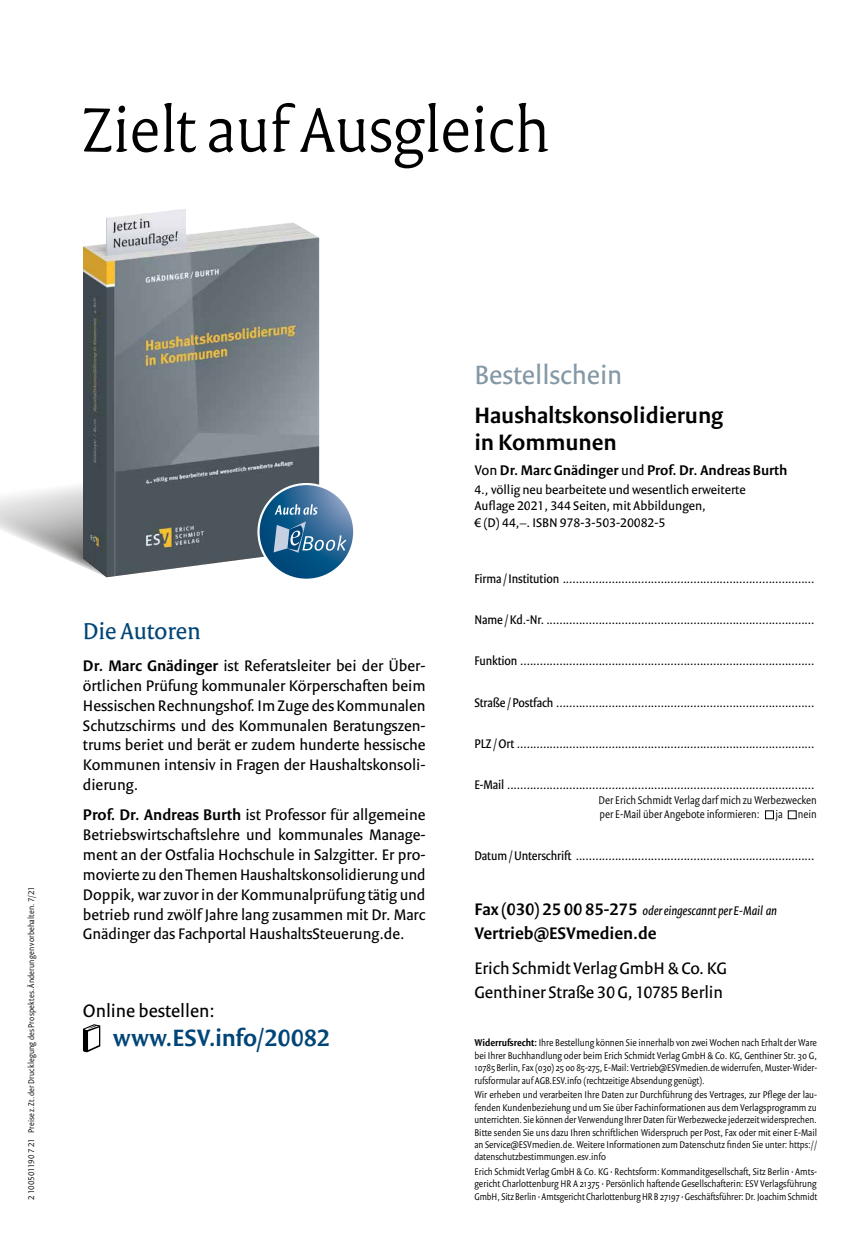
<style>
.page{position:relative;width:851px;height:1234px;background:#fff}
.page>*{position:absolute;margin:0;border:0;box-sizing:border-box;transform-origin:0 0}
.t1{font:300 67.5px "Versa Pro";letter-spacing:-.005em;color:#000}
.t2{font:28.5px "Versa Sans Pro";color:#8498a5}
.t3{font:600 25.5px "Versa Sans Pro";color:#004577}
.t4{font:24.75px "Versa Pro";letter-spacing:-.005em;color:#004577}
.t5{font:600 24px/26.4px "Versa Sans Pro";color:#000}
.t6{font:19.5px "Versa Sans Pro";color:#000}
.t7{font:18px/24px "Versa Sans Pro";color:#000}
.t8{font:600 18px "Versa Sans Pro";color:#000}
.t9{font:16.5px/19.8px "Versa Sans Pro";color:#000;text-align:justify}
.t10{font:600 15px "Versa Sans Pro";color:#000}
.t11{font:13.5px "Versa Sans Con Pro";letter-spacing:-.005em;color:#000}
.t12{font:13.5px/16.2px "Versa Sans Pro";color:#000}
.t13{font:italic 13.5px "Versa Sans Pro";color:#000}
.t14{font:300 12px/14.4px "Versa Sans Con Pro";color:#000}
.t15{font:300 10.5px/12.5px "Versa Sans Con Pro";color:#000;text-align:justify}
.t16{font:300 9px "Versa Sans Con Pro";letter-spacing:.02em;color:#000}
.s1{font-weight:600}
.s2{font-weight:400}
.s3{font-weight:600;font-style:normal;font-size:18px}
</style>
<div class="page">
<img style="left:83px;top:209px;width:236px;height:263px">
<svg style="left:258px;top:484px;width:96px;height:95px"></svg>
<svg style="left:0;top:472px;width:346px;height:105px"></svg>
<svg style="left:83px;top:1024px;width:17px;height:27px"></svg>
<h1 class="t1" style="left:82px;top:89px;width:469px">Zielt auf Ausgleich</h1>
<p class="t16" style="left:26px;top:1199px;width:315px;rotate:-90deg">2 100501190 7 21 Preise z. Zt. der Drucklegung des Prospektes. Änderungen vorbehalten. 7/21</p>
<h3 class="t4" style="left:83px;top:615px;width:119px">Die Autoren</h3>
<p class="t9" style="left:83px;top:655px;width:344px"><span class="s1">Dr. Marc Gnädinger</span> ist Referatsleiter bei der Über&shy;örtlichen Prüfung kommunaler Körperschaften beim Hessischen Rechnungshof. Im Zuge des Kommunalen Schutzschirms und des Kommunalen Beratungszen&shy;trums beriet und berät er zudem hunderte hessische Kommunen intensiv in Fragen der Haushaltskonsoli&shy;dierung.</p>
<p class="t9" style="left:83px;top:804px;width:344px"><span class="s1">Prof. Dr. Andreas Burth</span> ist Professor für allgemeine Betriebswirtschaftslehre und kommunales Manage&shy;ment an der Ostfalia Hochschule in Salzgitter. Er pro&shy;movierte zu den Themen Haushaltskonsolidierung und Doppik, war zuvor in der Kommunalprüfung tätig und betrieb rund zwölf Jahre lang zusammen mit Dr. Marc Gnädinger das Fachportal HaushaltsSteuerung.de.</p>
<h3 class="t6" style="left:83px;top:998px;width:133px">Online bestellen:</h3>
<h2 class="t2" style="left:474px;top:358px;width:149px">Bestellschein</h2>
<h3 class="t5" style="left:474px;top:402px;width:250px">Haushaltskonsolidierung in Kommunen</h3>
<h3 class="t10" style="left:474px;top:460px;width:314px"><span class="s2">Von</span> Dr. Marc Gnädinger <span class="s2">und</span> Prof. Dr. Andreas Burth</h3>
<p class="t12" style="left:474px;top:481px;width:273px">4., völlig neu bearbeitete und wesentlich erweiterte<br>Auflage 2021, 344 Seiten, mit Abbildungen,<br>€ (D) 44,–. ISBN 978-3-503-20082-5</p>
<p class="t11" style="left:474px;top:570px;width:341px">Firma /Institution .............................................................................</p>
<p class="t11" style="left:474px;top:611px;width:341px">Name /Kd.-Nr. ..................................................................................</p>
<p class="t11" style="left:474px;top:653px;width:341px">Funktion ..........................................................................................</p>
<p class="t11" style="left:474px;top:694px;width:341px">Straße /Postfach ...............................................................................</p>
<p class="t11" style="left:474px;top:735px;width:341px">PLZ /Ort ...........................................................................................</p>
<p class="t11" style="left:474px;top:776px;width:341px">E-Mail ..............................................................................................</p>
<p class="t14" style="left:598px;top:792px;width:219px">Der Erich Schmidt Verlag darf mich zu Werbezwecken per E-Mail über Angebote informieren:</p>
<p class="t14" style="left:775px;top:807px;width:9px">ja</p>
<p class="t14" style="left:797px;top:807px;width:20px">nein</p>
<p class="t11" style="left:474px;top:847px;width:341px">Datum/Unterschrift .........................................................................</p>
<p class="t13" style="left:474px;top:902px;width:304px"><span class="s3">Fax (030) 25 00 85-275</span> oder eingescannt per E-Mail an</p>
<h3 class="t8" style="left:474px;top:922px;width:184px">Vertrieb@ESVmedien.de</h3>
<h3 class="t7" style="left:474px;top:955px;width:254px">Erich Schmidt Verlag GmbH &amp; Co. KG<br>Genthiner Straße 30G, 10785 Berlin</h3>
<h3 class="t3" style="left:113px;top:1022px;width:218px">www.ESV.info/20082</h3>
<p class="t15" style="left:474px;top:1036px;width:344px"><span class="s1">Widerrufsrecht:</span> Ihre Bestellung können Sie innerhalb von zwei Wochen nach Erhalt der Ware bei Ihrer Buchhandlung oder beim Erich Schmidt Verlag GmbH &amp; Co. KG, Genthiner Str. 30 G, 10785 Berlin, Fax (030) 25 00 85-275, E-Mail: Vertrieb@ESVmedien.de widerrufen, Muster-Wider&shy;rufsformular auf AGB.ESV.info (rechtzeitige Absendung genügt).</p>
<p class="t15" style="left:474px;top:1088px;width:344px">Wir erheben und verarbeiten Ihre Daten zur Durchführung des Vertrages, zur Pflege der lau&shy;fenden Kundenbeziehung und um Sie über Fachinformationen aus dem Verlagsprogramm zu unterrichten. Sie können der Verwendung Ihrer Daten für Werbezwecke jederzeit widersprechen.<br>Bitte senden Sie uns dazu Ihren schriftlichen Widerspruch per Post, Fax oder mit einer E-Mail an Service@ESVmedien.de. Weitere Informationen zum Datenschutz finden Sie unter: https:// datenschutzbestimmungen.esv.info</p>
<p class="t15" style="left:474px;top:1165px;width:344px">Erich Schmidt Verlag GmbH &amp; Co. KG • Rechtsform: Kommanditgesellschaft, Sitz Berlin • Amts&shy;gericht Charlottenburg HR A 21375 • Persönlich haftende Gesellschafterin: ESV Verlagsführung GmbH, Sitz Berlin • Amtsgericht Charlottenburg HR B 27197 • Geschäftsführer: Dr. Joachim Schmidt</p>
</div>
